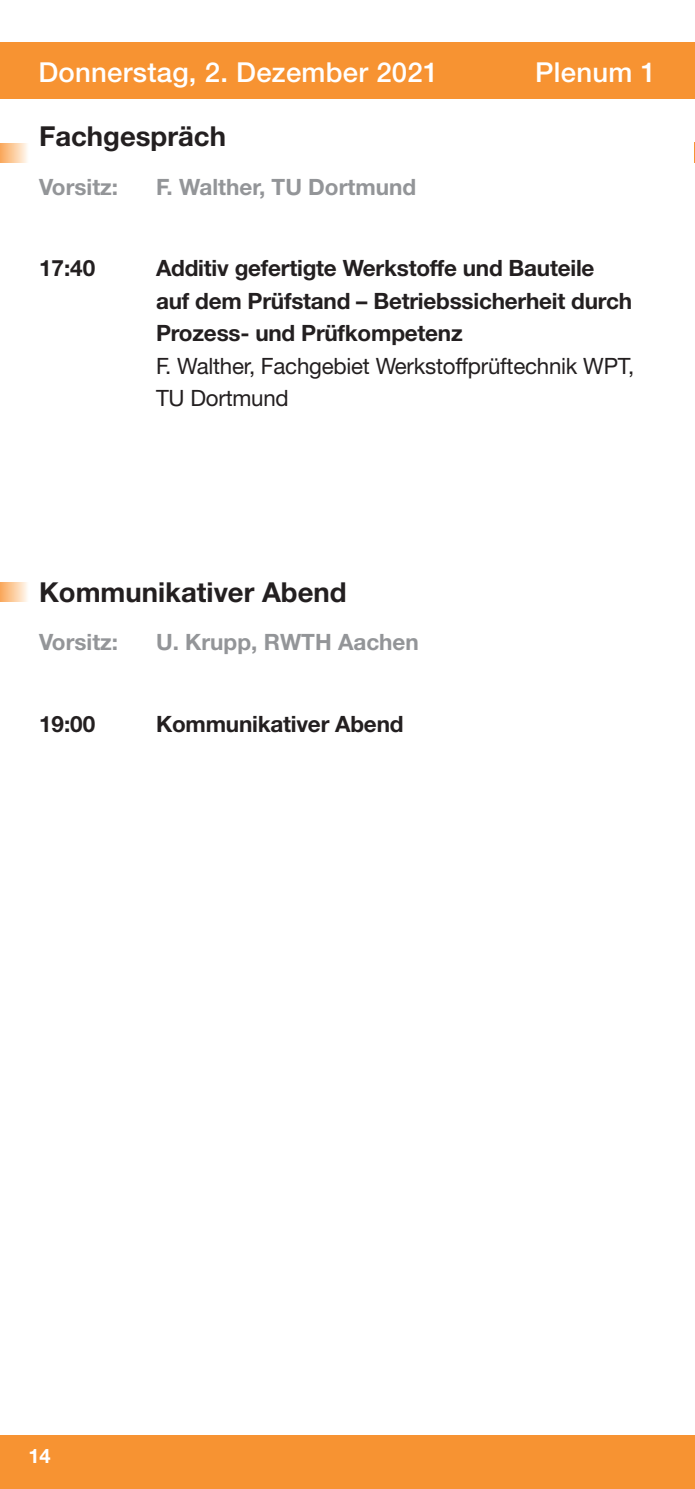
<style>
.page{position:relative;width:695px;height:1489px;background:#fff}
.page>*{position:absolute;margin:0;border:0;box-sizing:border-box;transform-origin:0 0}
.t1{font:500 27.5px "Helvetica Neue";letter-spacing:.01em;color:#fff}
.t2{font:700 27.5px "Helvetica Neue";color:#231f20}
.t3{font:700 22.5px/32.5px "Helvetica Neue";letter-spacing:-.01em;color:#231f20}
.t4{font:700 22.5px "Helvetica Neue";color:#939598}
.t5{font:22.5px/32.5px "Helvetica Neue";letter-spacing:-.01em;color:#231f20}
.t6{font:700 20px "Helvetica Neue";color:#fff}
</style>
<div class="page">
<div style="left:0;top:1434px;width:694px;height:54px;background:#f79332"></div>
<div style="left:0;top:43px;width:694px;height:56px;background:#f79332"></div>
<svg style="left:694px;top:142px;width:1px;height:20px"></svg>
<div style="left:0;top:143px;width:28px;height:19px;background:linear-gradient(to right,#faa658,#fff5ea)"></div>
<div style="left:0;top:582px;width:28px;height:19px;background:linear-gradient(to right,#faa658,#fff5ea)"></div>
<p class="t1" style="left:38px;top:55px;width:401px">Donnerstag, 2. Dezember 2021</p>
<p class="t1" style="left:535px;top:55px;width:122px">Plenum 1</p>
<p class="t2" style="left:39px;top:119px;width:188px">Fachgespräch</p>
<p class="t4" style="left:39px;top:173px;width:81px">Vorsitz:</p>
<p class="t4" style="left:156px;top:173px;width:262px">F. Walther, TU Dortmund</p>
<p class="t3" style="left:39px;top:251px;width:58px">17:40</p>
<p class="t3" style="left:156px;top:251px;width:477px">Additiv gefertigte Werkstoffe und Bauteile auf dem Prüfstand – Betriebssicherheit durch<br>Prozess- und Prüfkompetenz</p>
<p class="t5" style="left:156px;top:349px;width:479px">F. Walther, Fachgebiet Werkstoffprüftechnik WPT,<br>TU Dortmund</p>
<p class="t2" style="left:39px;top:574px;width:309px">Kommunikativer Abend</p>
<p class="t4" style="left:39px;top:628px;width:81px">Vorsitz:</p>
<p class="t4" style="left:156px;top:628px;width:264px">U. Krupp, RWTH Aachen</p>
<p class="t3" style="left:39px;top:706px;width:58px">19:00</p>
<p class="t3" style="left:156px;top:706px;width:249px">Kommunikativer Abend</p>
<p class="t6" style="left:28px;top:1443px;width:24px">14</p>
</div>
